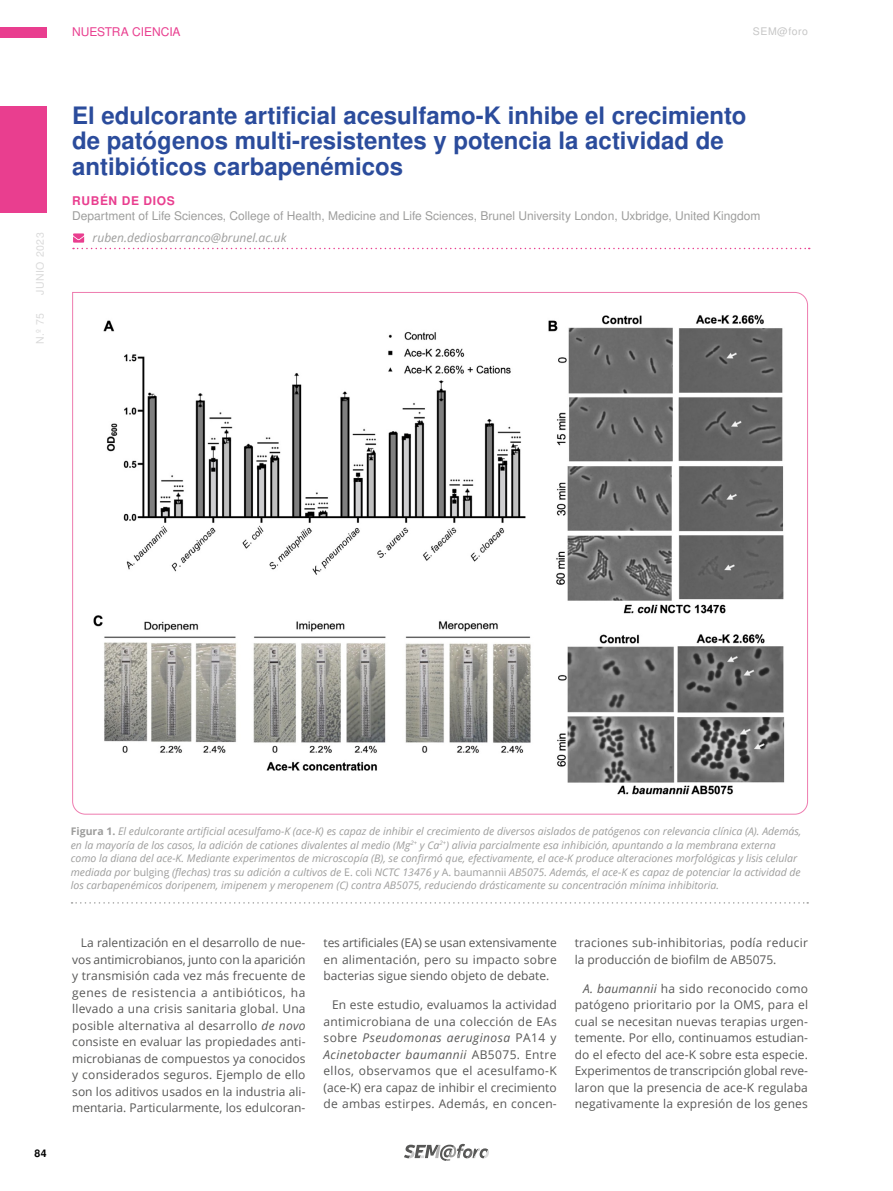
<style>
.page{position:relative;width:893px;height:1191px;background:#fff}
.page>*{position:absolute;margin:0;border:0;box-sizing:border-box;transform-origin:0 0}
.t1{font:700 24px/25.5px "Nimbus San L";color:#2b4c9c}
.t2{font:12px/16.5px "Open Sans";letter-spacing:.005em;color:#575756;text-align:justify}
.t3{font:12px "Nimbus San L";color:#9d9d9c}
.t4{font:italic 12px "Open Sans";color:#9d9d9c}
.t5{font:12px "Nimbus San L";color:#e93e8f}
.t6{font:700 12px "Nimbus San L";letter-spacing:.05em;color:#e93e8f}
.t7{font:italic 10.5px/13.5px "Open Sans";color:#9d9d9c}
.t8{font:10.5px "Nimbus San L";letter-spacing:.05em;color:#dadada}
.t9{font:10.5px "Nimbus San L";letter-spacing:.05em;color:#c6c6c6}
.t10{font:700 10.5px "Nimbus San L";color:#000}
.s1{font-weight:700;font-style:normal}
.s2{font-style:normal}
.s3{font-style:italic}
</style>
<div class="page">
<div style="left:0;top:28px;width:47px;height:10px;background:#e93e8f"></div>
<div style="left:0;top:106px;width:47px;height:107px;background:#e93e8f"></div>
<svg style="left:404px;top:1143px;width:85px;height:18px"></svg>
<svg style="left:73px;top:233px;width:737px;height:16px"></svg>
<svg style="left:72px;top:292px;width:736px;height:523px"></svg>
<svg style="left:72px;top:902px;width:736px;height:1px"></svg>
<p class="t8" style="left:33px;top:295px;width:64px;rotate:-90deg">JUNIO 2023</p>
<p class="t8" style="left:33px;top:344px;width:33px;rotate:-90deg">N.º 75</p>
<p class="t5" style="left:72px;top:23px;width:110px">NUESTRA CIENCIA</p>
<p class="t9" style="left:753px;top:24px;width:57px">SEM@foro</p>
<h1 class="t1" style="left:72px;top:102px;width:676px">El edulcorante artificial acesulfamo-K inhibe el crecimiento de patógenos multi-resistentes y potencia la actividad de antibióticos carbapenémicos</h1>
<p class="t6" style="left:72px;top:192px;width:104px">RUBÉN DE DIOS</p>
<p class="t3" style="left:72px;top:207px;width:690px">Department of Life Sciences, College of Health, Medicine and Life Sciences, Brunel University London, Uxbridge, United Kingdom</p>
<p class="t4" style="left:93px;top:229px;width:195px">ruben.dediosbarranco@brunel.ac.uk</p>
<p class="t10" style="left:35px;top:1145px;width:14px">84</p>
<p class="t7" style="left:71px;top:824px;width:732px"><span class="s1">Figura 1.</span> El edulcorante artificial acesulfamo-K (ace-K) es capaz de inhibir el crecimiento de diversos aislados de patógenos con relevancia clínica (A). Además, en la mayoría de los casos, la adición de cationes divalentes al medio (Mg<sup>2+</sup> y Ca<sup>2+</sup>) alivia parcialmente esa inhibición, apuntando a la membrana externa como la diana del ace-K. Mediante experimentos de microscopía (B), se confirmó que, efectivamente, el ace-K produce alteraciones morfológicas y lisis celular mediada por <span class="s2">bulging</span> (flechas) tras su adición a cultivos de <span class="s2">E. coli</span> NCTC 13476 y <span class="s2">A. baumannii</span> AB5075. Además, el ace-K es capaz de potenciar la actividad de los carbapenémicos doripenem, imipenem y meropenem (C) contra AB5075, reduciendo drásticamente su concentración mínima inhibitoria.</p>
<p class="t2" style="left:72px;top:934px;width:235px;text-indent:8px">La ralentización en el desarrollo de nue&shy;vos antimicrobianos, junto con la aparición y transmisión cada vez más frecuente de genes de resistencia a antibióticos, ha llevado a una crisis sanitaria global. Una posible alternativa al desarrollo <span class="s3">de novo </span>consiste en evaluar las propiedades anti&shy;microbianas de compuestos ya conocidos y considerados seguros. Ejemplo de ello son los aditivos usados en la industria ali&shy;mentaria. Particularmente, los edulcoran-</p>
<p class="t2" style="left:323px;top:934px;width:235px">tes artificiales (EA) se usan extensivamente en alimentación, pero su impacto sobre bacterias sigue siendo objeto de debate.</p>
<p class="t2" style="left:323px;top:996px;width:235px;text-indent:9px">En este estudio, evaluamos la actividad antimicrobiana de una colección de EAs sobre <span class="s3">Pseudomonas aeruginosa</span> PA14 y <span class="s3">Acinetobacter baumannii</span> AB5075. Entre ellos, observamos que el acesulfamo-K (ace-K) era capaz de inhibir el crecimiento de ambas estirpes. Además, en concen-</p>
<p class="t2" style="left:575px;top:934px;width:235px">traciones sub-inhibitorias, podía reducir la producción de biofilm de AB5075.</p>
<p class="t2" style="left:575px;top:980px;width:235px;text-indent:9px"><span class="s3">A. baumannii</span> ha sido reconocido como patógeno prioritario por la OMS, para el cual se necesitan nuevas terapias urgen&shy;temente. Por ello, continuamos estudian&shy;do el efecto del ace-K sobre esta especie.<br>Experimentos de transcripción global reve&shy;laron que la presencia de ace-K regulaba negativamente la expresión de los genes</p>
</div>
